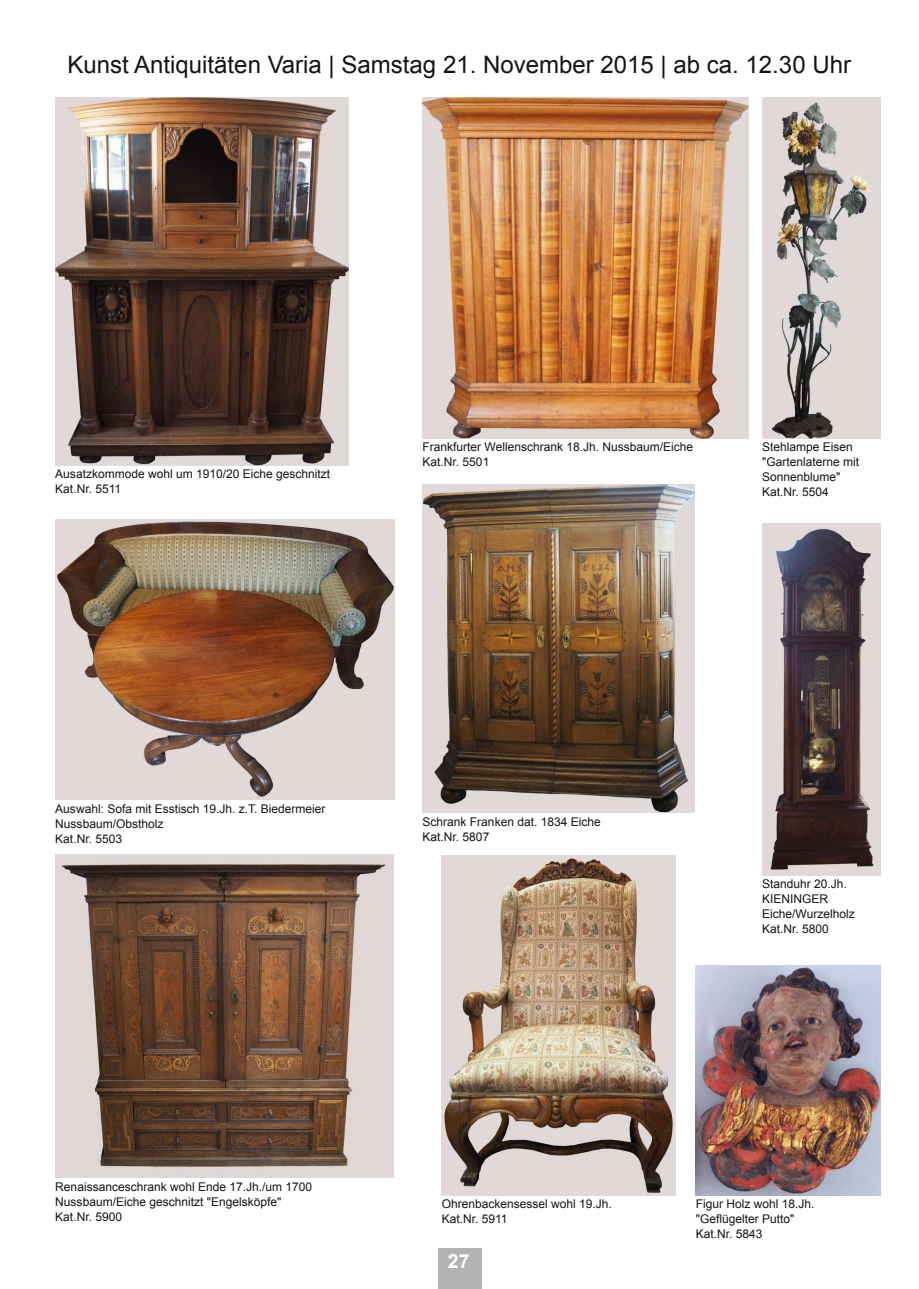
<style>
.page{position:relative;width:919px;height:1289px;background:#fff}
.page>*{position:absolute;margin:0;border:0;box-sizing:border-box;transform-origin:0 0}
.t1{font:24px "Arial";color:#161413}
.t2{font:700 19.5px "Arial";color:#fff}
.t3{font:12px/15px "Arial";color:#161413}
</style>
<div class="page">
<div style="left:437px;top:1248px;width:44px;height:40px;background:#b0b2b4"></div>
<img style="left:55px;top:98px;width:293px;height:367px">
<img style="left:422px;top:98px;width:326px;height:340px">
<img style="left:762px;top:98px;width:118px;height:340px">
<img style="left:55px;top:519px;width:339px;height:280px">
<img style="left:762px;top:523px;width:118px;height:352px">
<img style="left:695px;top:965px;width:185px;height:230px">
<img style="left:422px;top:485px;width:272px;height:327px">
<img style="left:55px;top:854px;width:339px;height:323px">
<img style="left:441px;top:855px;width:234px;height:340px">
<h1 class="t1" style="left:67px;top:51px;width:785px">Kunst Antiquitäten Varia | Samstag 21. November 2015 | ab ca. 12.30 Uhr</h1>
<p class="t3" style="left:55px;top:467px;width:276px">Ausatzkommode wohl um 1910/20 Eiche geschnitzt<br>Kat.Nr. 5511</p>
<p class="t3" style="left:422px;top:440px;width:272px">Frankfurter Wellenschrank 18.Jh. Nussbaum/Eiche<br>Kat.Nr. 5501</p>
<p class="t3" style="left:762px;top:440px;width:98px">Stehlampe Eisen "Gartenlaterne mit<br>Sonnenblume"<br>Kat.Nr. 5504</p>
<p class="t3" style="left:55px;top:801px;width:272px">Auswahl: Sofa mit Esstisch 19.Jh. z.T. Biedermeier<br>Nussbaum/Obstholz<br>Kat.Nr. 5503</p>
<p class="t3" style="left:422px;top:814px;width:180px">Schrank Franken dat. 1834 Eiche<br>Kat.Nr. 5807</p>
<p class="t3" style="left:762px;top:877px;width:94px">Standuhr 20.Jh.<br>KIENINGER<br>Eiche/Wurzelholz<br>Kat.Nr. 5800</p>
<p class="t3" style="left:55px;top:1179px;width:258px">Renaissanceschrank wohl Ende 17.Jh./um 1700<br>Nussbaum/Eiche geschnitzt "Engelsköpfe"<br>Kat.Nr. 5900</p>
<p class="t3" style="left:441px;top:1197px;width:172px">Ohrenbackensessel wohl 19.Jh.<br>Kat.Nr. 5911</p>
<h2 class="t2" style="left:448px;top:1249px;width:23px">27</h2>
<p class="t3" style="left:695px;top:1197px;width:120px">Figur Holz wohl 18.Jh. "Geflügelter Putto"<br>Kat.Nr. 5843</p>
</div>
